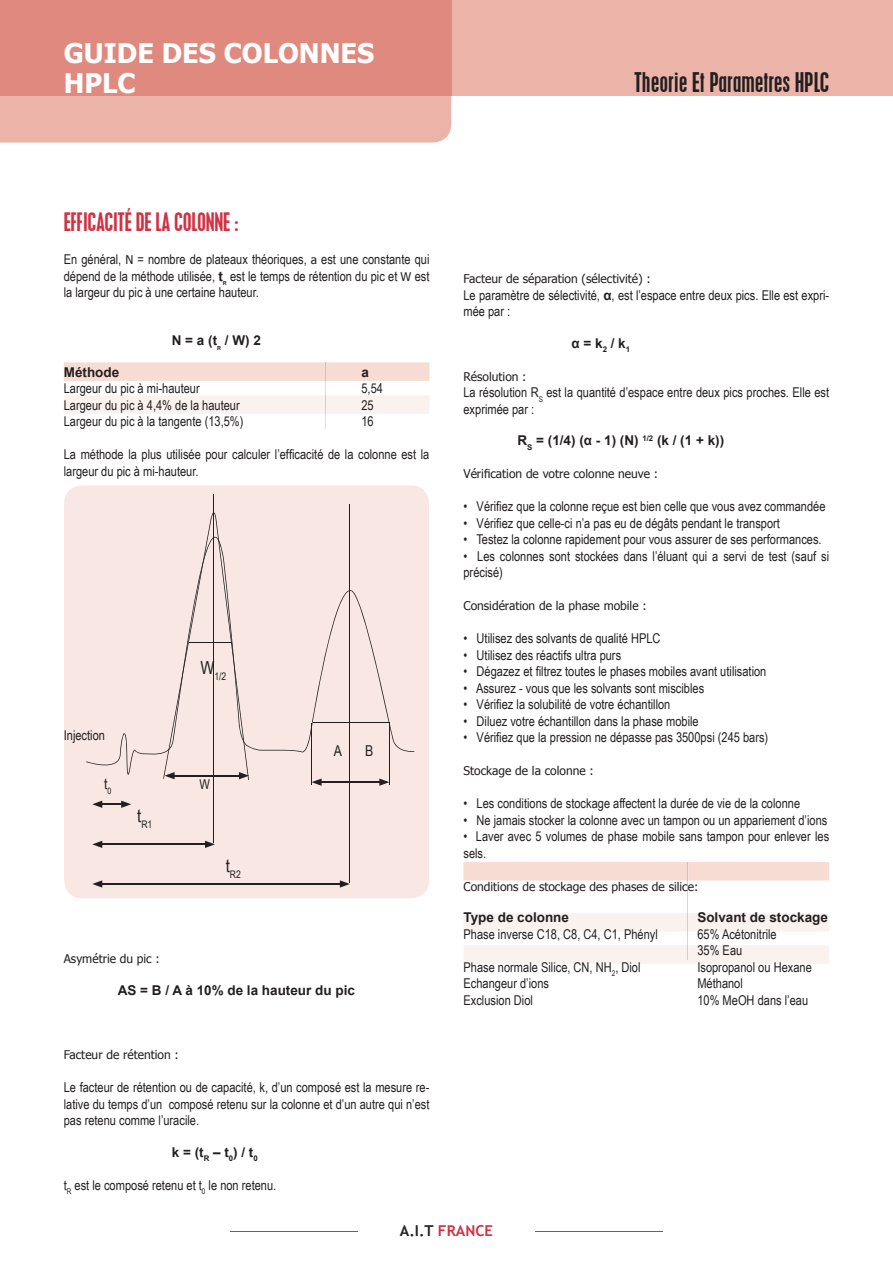
<style>
.page{position:relative;width:893px;height:1263px;background:#fff}
.page>*{position:absolute;margin:0;border:0;box-sizing:border-box;transform-origin:0 0}
.t1{font:700 27px/30px "Tahoma";color:#fff}
.t2{font:condensed 24px "Placard";letter-spacing:.01em;color:#231f20}
.t3{font:condensed 22.5px "Placard";color:#ce3243}
.t4{font:700 15px "Trebuchet MS";color:#ce3243}
.t5{font:15px "Arial Narrow";color:#231f20}
.t6{font:13.5px/16.5px "Arial Narrow";color:#231f20}
.t7{font:700 13.5px "Arial";color:#231f20}
.t8{font:12px "Tahoma";color:#231f20}
.t9{font:10.5px "Arial Narrow";color:#231f20}
.t10{font:700 5.55px "Arial";color:#231f20}
.s1{font-family:"Tahoma";font-size:12px}
.s2{font-family:"Arial";font-weight:700}
.s3{color:#231f20}
</style>
<div class="page">
<div style="left:451px;top:0;width:442px;height:95px;background:#ecb4a8"></div>
<div style="left:0;top:95px;width:451px;height:48px;background:#ecb4a8"></div>
<div style="left:0;top:0;width:451px;height:95px;background:#e0897e"></div>
<hr style="left:230px;top:1231px;width:128px;height:1px;background:#ce3243">
<hr style="left:535px;top:1231px;width:128px;height:1px;background:#ce3243">
<svg style="left:64px;top:362px;width:365px;height:67px"></svg>
<hr style="left:687px;top:880px;width:1px;height:33px;background:#f2cbc1">
<div style="left:463px;top:862px;width:366px;height:18px;background:#f7dcd4"></div>
<svg style="left:464px;top:913px;width:365px;height:51px"></svg>
<div style="left:64px;top:485px;width:365px;height:413px;background:#f8e7e2;border-radius:18px"></div>
<svg style="left:86px;top:590px;width:328px;height:185px"></svg>
<hr style="left:349px;top:504px;width:1px;height:379px;background:#231f20">
<hr style="left:213px;top:494px;width:1px;height:348px;background:#231f20">
<hr style="left:312px;top:722px;width:77px;height:1px;background:#231f20">
<hr style="left:319px;top:781px;width:63px;height:2px;background:#231f20">
<svg style="left:313px;top:778px;width:9px;height:8px"></svg>
<svg style="left:379px;top:778px;width:10px;height:8px"></svg>
<svg style="left:92px;top:801px;width:39px;height:7px"></svg>
<hr style="left:100px;top:844px;width:107px;height:1px;background:#231f20">
<svg style="left:92px;top:841px;width:10px;height:7px"></svg>
<svg style="left:205px;top:841px;width:10px;height:7px"></svg>
<hr style="left:100px;top:883px;width:242px;height:1px;background:#231f20">
<svg style="left:92px;top:880px;width:10px;height:8px"></svg>
<svg style="left:340px;top:880px;width:10px;height:8px"></svg>
<svg style="left:163px;top:512px;width:86px;height:268px"></svg>
<hr style="left:189px;top:642px;width:42px;height:1px;background:#231f20">
<hr style="left:312px;top:723px;width:1px;height:62px;background:#231f20">
<hr style="left:389px;top:723px;width:1px;height:62px;background:#231f20">
<h1 class="t1" style="left:64px;top:36px;width:312px">GUIDE DES COLONNES<br>HPLC</h1>
<h2 class="t2" style="left:634px;top:68px;width:196px">Theorie Et Parametres HPLC</h2>
<h3 class="t3" style="left:64px;top:208px;width:176px">EFFICACITÉ DE LA COLONNE :</h3>
<p class="t6" style="left:64px;top:251px;width:367px">En général, <span class="s1">N</span> = nombre de plateaux théoriques, <span class="s1">a</span> est une constante qui dépend de la méthode utilisée, <span class="s2">t</span></p>
<p class="t10" style="left:223px;top:279px;width:5px">R</p>
<p class="t6" style="left:64px;top:267px;width:367px;text-indent:166px">est le temps de rétention du pic et <span class="s1">W</span> est la largeur du pic à une certaine hauteur.</p>
<p class="t7" style="left:172px;top:331px;width:47px">N = a (t</p>
<p class="t10" style="left:217px;top:344px;width:5px">R</p>
<p class="t7" style="left:225px;top:331px;width:38px">/ W) 2</p>
<p class="t7" style="left:64px;top:363px;width:57px">Méthode</p>
<p class="t7" style="left:361px;top:363px;width:9px">a</p>
<p class="t6" style="left:64px;top:380px;width:137px">Largeur du pic à mi-hauteur</p>
<p class="t6" style="left:361px;top:380px;width:23px">5,54</p>
<p class="t6" style="left:64px;top:396px;width:178px">Largeur du pic à 4,4% de la hauteur</p>
<p class="t6" style="left:361px;top:396px;width:14px">25</p>
<p class="t6" style="left:64px;top:413px;width:181px">Largeur du pic à la tangente (13,5%)</p>
<p class="t6" style="left:361px;top:413px;width:14px">16</p>
<p class="t6" style="left:64px;top:446px;width:367px">La méthode la plus utilisée pour calculer l’efficacité de la colonne est la largeur du pic à mi-hauteur.</p>
<p class="t6" style="left:64px;top:726px;width:43px">Injection</p>
<p class="t9" style="left:201px;top:668px;width:27px"><sup>W</sup>1/2</p>
<p class="t5" style="left:104px;top:773px;width:9px">t<sub>0</sub></p>
<p class="t6" style="left:199px;top:776px;width:12px">W</p>
<p class="t9" style="left:137px;top:817px;width:17px"><sup>t</sup>R1</p>
<p class="t9" style="left:226px;top:866px;width:17px"><sup>t</sup>R2</p>
<p class="t5" style="left:334px;top:740px;width:10px">A</p>
<p class="t5" style="left:365px;top:740px;width:10px">B</p>
<p class="t8" style="left:64px;top:951px;width:98px">Asymétrie du pic :</p>
<p class="t7" style="left:118px;top:981px;width:239px">AS = B / A à 10% de la hauteur du pic</p>
<p class="t8" style="left:64px;top:1047px;width:116px">Facteur de rétention :</p>
<p class="t6" style="left:64px;top:1079px;width:367px;text-align:justify">Le facteur de rétention ou de capacité, k, d’un composé est la mesure re&shy;lative du temps d’un composé retenu sur la colonne et d’un autre qui n’est pas retenu comme l’uracile.</p>
<p class="t7" style="left:172px;top:1143px;width:87px">k = (t<sub>R</sub> – t<sub>0</sub>) / t<sub>0</sub></p>
<p class="t6" style="left:64px;top:1176px;width:214px">t<sub>R</sub> est le composé retenu et t<sub>0</sub> le non retenu.</p>
<p class="t8" style="left:463px;top:271px;width:189px">Facteur de séparation (sélectivité) :</p>
<p class="t6" style="left:463px;top:286px;width:367px">Le paramètre de sélectivité, <span class="s2">α</span>, est l’espace entre deux pics. Elle est expri&shy;mée par :</p>
<p class="t7" style="left:571px;top:334px;width:60px">α = k<sub>2</sub> / k<sub>1</sub></p>
<p class="t8" style="left:463px;top:368px;width:65px">Résolution :</p>
<p class="t6" style="left:463px;top:384px;width:367px">La résolution R<sub>S</sub> est la quantité d’espace entre deux pics proches. Elle est exprimée par :</p>
<p class="t7" style="left:517px;top:432px;width:208px">R<sub>S</sub> = (1/4) (α - 1) (N) <sup>1/2</sup> (k / (1 + k))</p>
<p class="t8" style="left:463px;top:466px;width:196px">Vérification de votre colonne neuve :</p>
<p class="t6" style="left:463px;top:498px;width:364px">• Vérifiez que la colonne reçue est bien celle que vous avez commandée</p>
<p class="t6" style="left:463px;top:514px;width:318px">• Vérifiez que celle-ci n’a pas eu de dégâts pendant le transport</p>
<p class="t6" style="left:463px;top:531px;width:360px">• Testez la colonne rapidement pour vous assurer de ses performances.</p>
<p class="t6" style="left:463px;top:547px;width:367px">• Les colonnes sont stockées dans l’éluant qui a servi de test (sauf si précisé)</p>
<p class="t8" style="left:463px;top:598px;width:185px">Considération de la phase mobile :</p>
<p class="t6" style="left:463px;top:630px;width:199px">• Utilisez des solvants de qualité HPLC</p>
<p class="t6" style="left:463px;top:646px;width:159px">• Utilisez des réactifs ultra purs</p>
<p class="t6" style="left:463px;top:663px;width:304px">• Dégazez et filtrez toutes le phases mobiles avant utilisation</p>
<p class="t6" style="left:463px;top:679px;width:242px">• Assurez - vous que les solvants sont miscibles</p>
<p class="t6" style="left:463px;top:696px;width:208px">• Vérifiez la solubilité de votre échantillon</p>
<p class="t6" style="left:463px;top:712px;width:237px">• Diluez votre échantillon dans la phase mobile</p>
<p class="t6" style="left:463px;top:729px;width:306px">• Vérifiez que la pression ne dépasse pas 3500psi (245 bars)</p>
<p class="t8" style="left:463px;top:763px;width:132px">Stockage de la colonne :</p>
<p class="t6" style="left:463px;top:795px;width:338px">• Les conditions de stockage affectent la durée de vie de la colonne</p>
<p class="t6" style="left:463px;top:811px;width:365px">• Ne jamais stocker la colonne avec un tampon ou un appariement d’ions</p>
<p class="t6" style="left:463px;top:828px;width:367px">• Laver avec 5 volumes de phase mobile sans tampon pour enlever les sels.</p>
<p class="t8" style="left:463px;top:878px;width:236px">Conditions de stockage des phases de silice:</p>
<p class="t7" style="left:463px;top:909px;width:107px">Type de colonne</p>
<p class="t7" style="left:697px;top:909px;width:132px">Solvant de stockage</p>
<p class="t6" style="left:463px;top:925px;width:196px">Phase inverse C18, C8, C4, C1, Phényl</p>
<p class="t6" style="left:697px;top:925px;width:81px">65% Acétonitrile<br>35% Eau</p>
<p class="t6" style="left:463px;top:958px;width:179px">Phase normale Silice, CN, NH<sub>2</sub>, Diol</p>
<p class="t6" style="left:697px;top:958px;width:116px">Isopropanol ou Hexane</p>
<p class="t6" style="left:463px;top:975px;width:87px">Echangeur d’ions</p>
<p class="t6" style="left:697px;top:975px;width:47px">Méthanol</p>
<p class="t6" style="left:463px;top:991px;width:71px">Exclusion Diol</p>
<p class="t6" style="left:697px;top:991px;width:112px">10% MeOH dans l’eau</p>
<p class="t4" style="left:400px;top:1221px;width:95px"><span class="s3">A.I.T</span> FRANCE</p>
</div>
